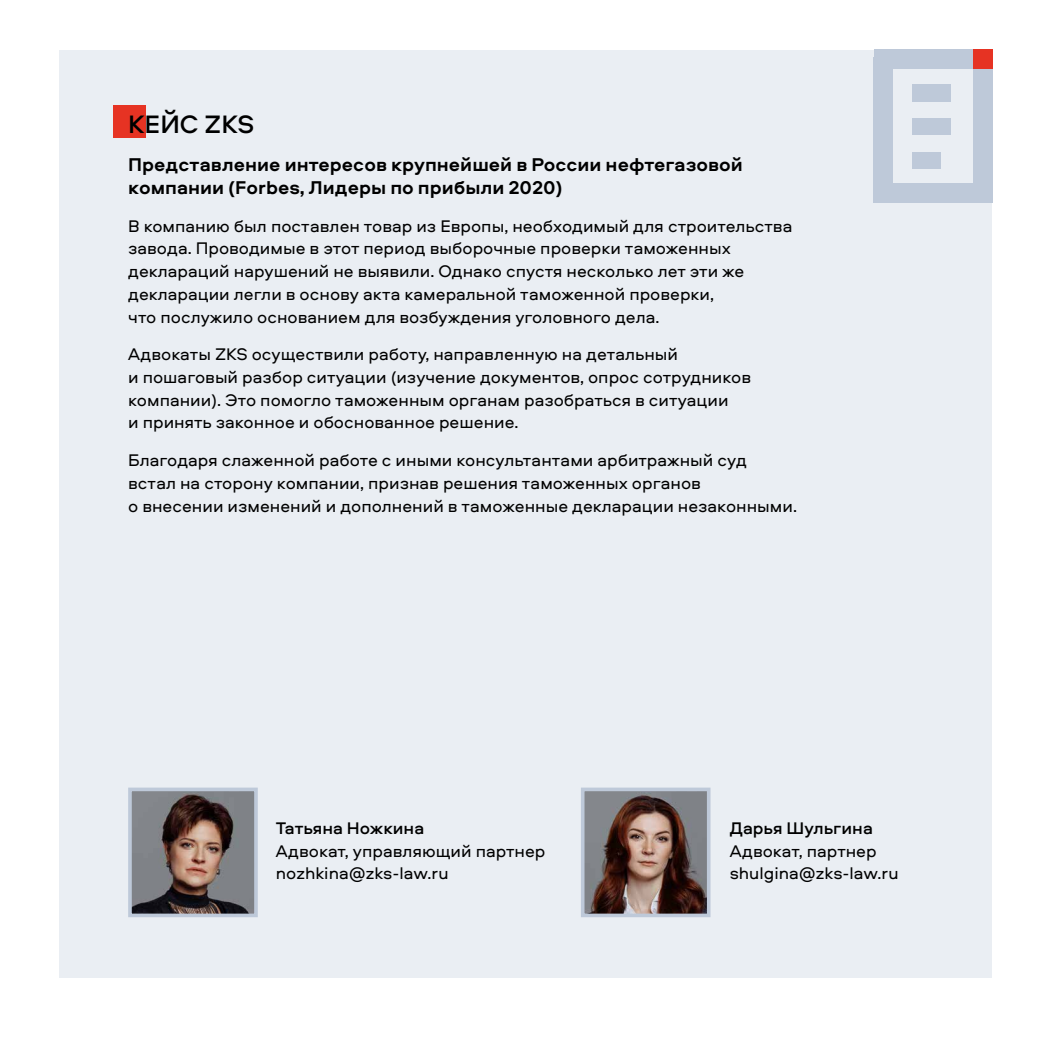
<style>
.page{position:relative;width:1042px;height:1042px;background:#fff}
.page>*{position:absolute;margin:0;border:0;box-sizing:border-box;transform-origin:0 0}
.t1{font:500 26.25px "Aeroport";color:#000}
.t2{font:700 19.25px/22.8px "Aeroport";color:#000}
.t3{font:17.5px/22.8px "Aeroport";color:#000}
.t4{font:500 17.5px "Aeroport";color:#000}
</style>
<div class="page">
<div style="left:60px;top:50px;width:932px;height:927px;background:#eaeef3"></div>
<div style="left:874px;top:50px;width:114px;height:19px;background:#bec9d9"></div>
<div style="left:874px;top:184px;width:114px;height:19px;background:#bec9d9"></div>
<div style="left:874px;top:57px;width:19px;height:146px;background:#bec9d9"></div>
<div style="left:973px;top:57px;width:19px;height:146px;background:#bec9d9"></div>
<div style="left:912px;top:84px;width:38px;height:18px;background:#bec9d9"></div>
<div style="left:912px;top:152px;width:29px;height:17px;background:#bec9d9"></div>
<div style="left:912px;top:118px;width:38px;height:17px;background:#bec9d9"></div>
<div style="left:973px;top:50px;width:19px;height:19px;background:#e63323"></div>
<div style="left:113px;top:106px;width:32px;height:32px;background:#e63323"></div>
<img style="left:133px;top:792px;width:120px;height:120px">
<div style="left:128px;top:787px;width:130px;height:130px;border:4px solid #bec9d9"></div>
<img style="left:586px;top:792px;width:119px;height:120px">
<div style="left:581px;top:787px;width:129px;height:130px;border:4px solid #bec9d9"></div>
<h1 class="t1" style="left:128px;top:106px;width:127px">КЕЙС ZKS</h1>
<p class="t2" style="left:128px;top:152px;width:616px">Представление интересов крупнейшей в России нефтегазовой компании (Forbes, Лидеры по прибыли 2020)</p>
<p class="t3" style="left:128px;top:213px;width:666px">В компанию был поставлен товар из Европы, необходимый для строительства завода. Проводимые в этот период выборочные проверки таможенных деклараций нарушений не выявили. Однако спустя несколько лет эти же декларации легли в основу акта камеральной таможенной проверки,<br>что послужило основанием для возбуждения уголовного дела.</p>
<p class="t3" style="left:128px;top:342px;width:624px">Адвокаты ZKS осуществили работу, направленную на детальный<br>и пошаговый разбор ситуации (изучение документов, опрос сотрудников компании). Это помогло таможенным органам разобраться в ситуации<br>и принять законное и обоснованное решение.</p>
<p class="t3" style="left:128px;top:448px;width:670px">Благодаря слаженной работе с иными консультантами арбитражный суд встал на сторону компании, признав решения таможенных органов<br>о внесении изменений и дополнений в таможенные декларации незаконными.</p>
<p class="t4" style="left:276px;top:815px;width:150px">Татьяна Ножкина</p>
<p class="t3" style="left:276px;top:838px;width:271px">Адвокат, управляющий партнер nozhkina@zks-law.ru</p>
<p class="t4" style="left:730px;top:815px;width:145px">Дарья Шульгина</p>
<p class="t3" style="left:730px;top:838px;width:170px">Адвокат, партнер shulgina@zks-law.ru</p>
</div>
